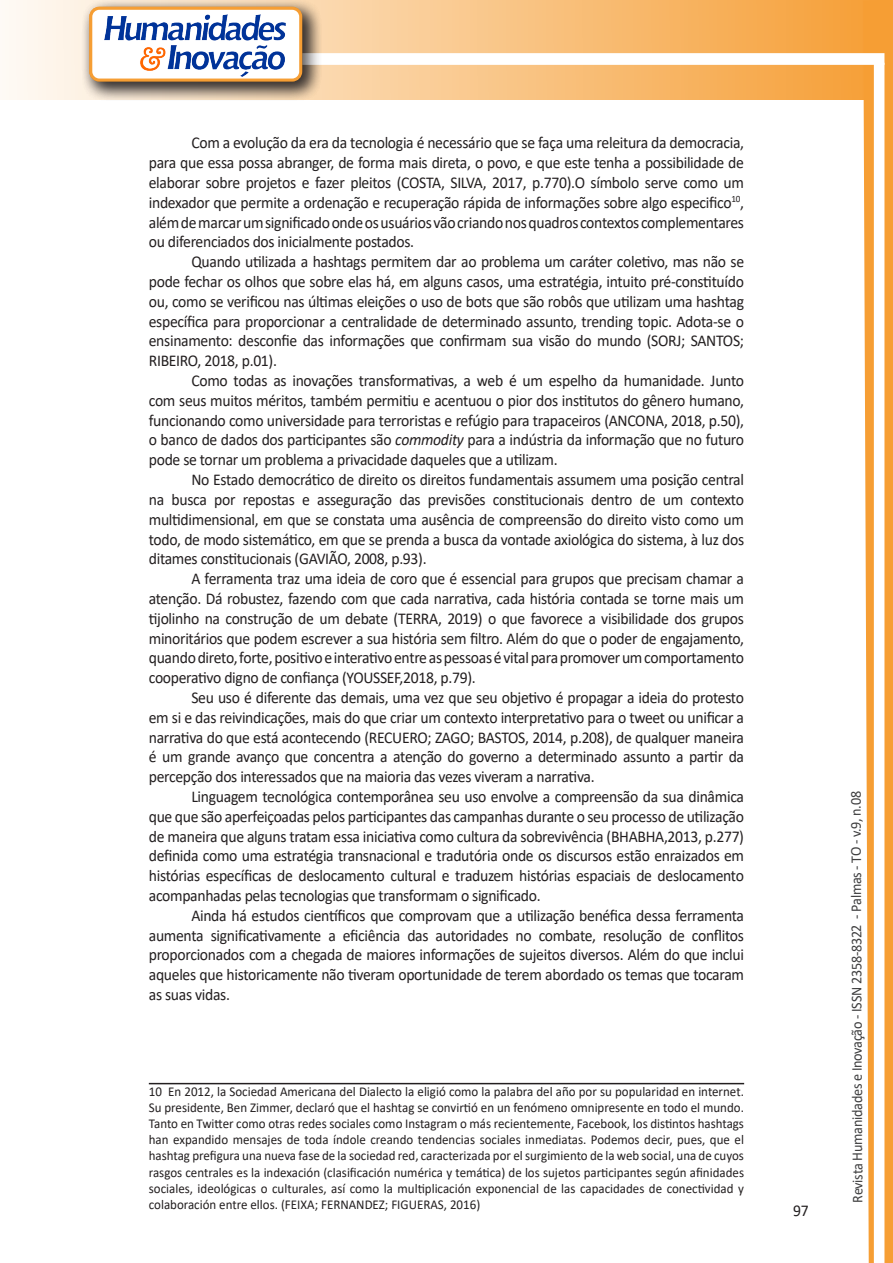
<style>
.page{position:relative;width:893px;height:1263px;background:#fff}
.page>*{position:absolute;margin:0;border:0;box-sizing:border-box;transform-origin:0 0}
.texto{font:16.5px/19.8px "Calibri";letter-spacing:-.02em;color:#231f20;text-align:justify;scale:.95 1}
.t1{font:15px "Calibri";letter-spacing:-.025em;color:#3e3e3f;scale:.95 1}
.Rodapé{font:13.5px/16.2px "Calibri";color:#231f20;text-align:justify;scale:.96 1}
.s1{font-style:italic}
</style>
<div class="page">
<svg style="left:5px;top:0;width:858px;height:100px;background:#f9c484"></svg>
<div style="left:302px;top:53px;width:582px;height:12px;background:#fff;border:2px solid #fff"></div>
<svg style="left:863px;top:0;width:30px;height:1263px"></svg>
<div style="left:81px;top:0;width:241px;height:102px;background:#231f20;opacity:.75"></div>
<div style="left:91px;top:8px;width:210px;height:72px;background:#fff;border-radius:9px"></div>
<img style="left:104px;top:14px;width:181px;height:62px">
<div style="left:89px;top:7px;width:213px;height:75px;border:3px solid #f69e34;border-radius:9px"></div>
<hr style="left:149px;top:1083px;width:595px;height:1px;background:#231f20">
<p class="texto" style="left:149px;top:133px;width:628px;text-indent:43px">Com a evolução da era da tecnologia é necessá rio que se faça uma releitura da democracia, para que essa possa abranger, de forma mais direta, o povo, e que este tenha a possibilidade de elaborar sobre projetos e fazer pleitos (COSTA, SILVA, 2017, p.770).O símbolo serve como um indexador que permite a ordenação e recuperação rá pida de informações sobre algo especifico<sup>10</sup>, além de marcar um significado onde os usuá rios vão criando nos quadros contextos complementares ou diferenciados dos inicialmente postados.</p>
<p class="texto" style="left:149px;top:251px;width:628px;text-indent:43px">Quando utilizada a hashtags permitem dar ao problema um caráter coletivo, mas não se pode fechar os olhos que sobre elas há, em alguns casos, uma estratégia, intuito pré-constituído ou, como se verificou nas últimas eleições o uso de bots que são robôs que utilizam uma hashtag específica para proporcionar a centralidade de determinado assunto, trending topic. Adota-se o ensinamento: desconfie das informações que confirmam sua visão do mundo (SORJ; SANTOS; RIBEIRO, 2018, p.01).</p>
<p class="texto" style="left:149px;top:370px;width:628px;text-indent:43px">Como todas as inovações transformativas, a web é um espelho da humanidade. Junto com seus muitos méritos, também permitiu e acentuou o pior dos institutos do gênero humano, funcionando como universidade para terroristas e refúgio para trapaceiros (ANCONA, 2018, p.50), o banco de dados dos participantes são <span class="s1">commodity</span> para a indústria da informação que no futuro pode se tornar um problema a privacidade daqueles que a utilizam.</p>
<p class="texto" style="left:149px;top:469px;width:628px;text-indent:43px">No Estado democrático de direito os direitos fundamentais assumem uma posição central na busca por repostas e asseguração das previsões constitucionais dentro de um contexto multidimensional, em que se constata uma ausência de compreensão do direito visto como um todo, de modo sistemático, em que se prenda a busca da vontade axiológica do sistema, à luz dos ditames constitucionais (GAVIÃO, 2008, p.93).</p>
<p class="texto" style="left:149px;top:568px;width:628px;text-indent:43px">A ferramenta traz uma ideia de coro que é essencial para grupos que precisam chamar a atenção. Dá robustez, fazendo com que cada narrativa, cada história contada se torne mais um tijolinho na construção de um debate (TERRA, 2019) o que favorece a visibilidade dos grupos minoritá rios que podem escrever a sua história sem filtro. Além do que o poder de engajamento, quando direto, forte, positivo e interativo entre as pessoas é vital para promover um comportamento cooperativo digno de confiança (YOUSSEF,2018, p.79).</p>
<p class="texto" style="left:149px;top:687px;width:628px;text-indent:43px">Seu uso é diferente das demais, uma vez que seu objetivo é propagar a ideia do protesto em si e das reivindicações, mais do que criar um contexto interpretativo para o tweet ou unificar a narrativa do que está acontecendo (RECUERO; ZAGO; BASTOS, 2014, p.208), de qualquer maneira é um grande avanço que concentra a atenção do governo a determinado assunto a partir da percepção dos interessados que na maioria das vezes viveram a narrativa.</p>
<p class="texto" style="left:149px;top:786px;width:628px;text-indent:43px">Linguagem tecnológica contemporânea seu uso envolve a compreensão da sua dinâmica que que são aperfeiçoadas pelos participantes das campanhas durante o seu processo de utilização de maneira que alguns tratam essa iniciativa como cultura da sobrevivência (BHABHA,2013, p.277) definida como uma estratégia transnacional e tradutória onde os discursos estão enraizados em histórias específicas de deslocamento cultural e traduzem histórias espaciais de deslocamento acompanhadas pelas tecnologias que transformam o significado.</p>
<p class="texto" style="left:149px;top:905px;width:628px;text-indent:43px">Ainda há estudos científicos que comprovam que a utilização benéfica dessa ferramenta aumenta significativamente a eficiência das autoridades no combate, resolução de conflitos proporcionados com a chegada de maiores informações de sujeitos diversos. Além do que inclui aqueles que historicamente não tiveram oportunidade de terem abordado os temas que tocaram as suas vidas.</p>
<p class="Rodapé" style="left:149px;top:1083px;width:621px">10 En 2012, la Sociedad Americana del Dialecto la eligió como la palabra del año por su popularidad en internet.<br>Su presidente, Ben Zimmer, declaró que el hashtag se convirtió en un fenómeno omnipresente en todo el mundo.<br>Tanto en Twitter como otras redes sociales como Instagram o más recientemente, Facebook, los distintos hashtags han expandido mensajes de toda índole creando tendencias sociales inmediatas. Podemos decir, pues, que el hashtag prefigura una nueva fase de la sociedad red, caracterizada por el surgimiento de la web social, una de cuyos rasgos centrales es la indexación (clasificación numérica y temática) de los sujetos participantes según afinidades sociales, ideológicas o culturales, así como la multiplicación exponencial de las capacidades de conectividad y colaboración entre ellos. (FEIXA; FERNANDEZ; FIGUERAS, 2016)</p>
<p class="texto" style="left:793px;top:1200px;width:18px">97</p>
<p class="t1" style="left:846px;top:1203px;width:435px;rotate:-90deg">Revista Humanidades e Inovação - ISSN 2358-8322 - Palmas - TO - v.9, n.08</p>
</div>
